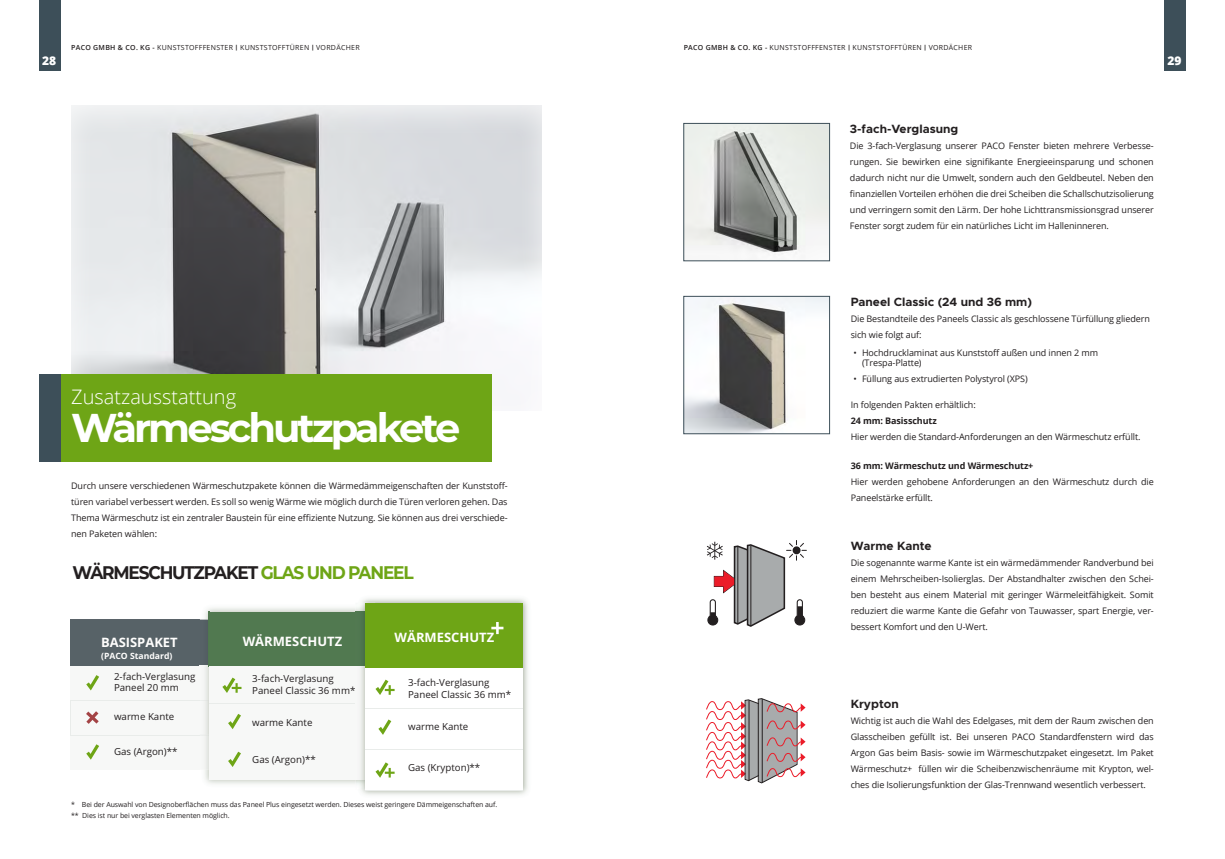
<style>
.page{position:relative;width:1225px;height:859px;background:#fff}
.page>*{position:absolute;margin:0;border:0;box-sizing:border-box;transform-origin:0 0}
.t1{font:700 40px "Montserrat";letter-spacing:-.075em;color:#fff}
.t2{font:300 20px "Open Sans";color:#fff}
.t3{font:700 18.2px "Montserrat";letter-spacing:-.07em;color:#231f20;scale:.93 1}
.t4{font:700 13px "Open Sans";color:#fffefd}
.t5{font:700 13px "Open Sans";color:#fff}
.t6{font:700 12px "Metropolis";color:#231f20}
.t7{font:800 12px "Open Sans";color:#fff}
.t8{font:9.7px/11.7px "Open Sans";color:#231f20}
.t9{font:9px/16px "Open Sans";letter-spacing:-.01em;color:#231f20;text-align:justify}
.t10{font:700 9px "Open Sans";letter-spacing:-.01em;color:#231f20}
.t11{font:700 8.6px "Open Sans";color:#fffefd}
.t12{font:7px/11px "Open Sans";letter-spacing:-.01em;color:#231f20}
.t13{font:7px "Open Sans";letter-spacing:.04em;color:#231f20}
.s1{font-weight:600}
.s2{font-family:"Metropolis";font-weight:700}
.s3{color:#6ea516}
</style>
<div class="page">
<div style="left:39px;top:0;width:21px;height:70px;background:#3d4f59"></div>
<div style="left:1164px;top:0;width:21px;height:70px;background:#3d4f59"></div>
<svg style="left:706px;top:698px;width:99px;height:86px"></svg>
<svg style="left:707px;top:540px;width:100px;height:87px"></svg>
<hr style="left:750px;top:546px;width:1px;height:79px;background:#231f20">
<div style="left:69px;top:104px;width:473px;height:310px;background:#fff;opacity:.75"></div>
<div style="left:71px;top:620px;width:138px;height:149px;background:linear-gradient(to right,#f0f2f1,#f0f2f0)"></div>
<div style="left:71px;top:620px;width:129px;height:45px;background:#576267"></div>
<div style="left:71px;top:666px;width:138px;height:34px;background:#f7f8f7"></div>
<div style="left:71px;top:701px;width:138px;height:33px;background:#f7f8f7"></div>
<div style="left:71px;top:736px;width:138px;height:33px;background:#f7f8f7"></div>
<svg style="left:86px;top:711px;width:13px;height:13px"></svg>
<svg style="left:86px;top:675px;width:13px;height:15px"></svg>
<svg style="left:86px;top:744px;width:13px;height:16px"></svg>
<img style="left:200px;top:608px;width:155px;height:176px">
<img style="left:200px;top:734px;width:9px;height:2px">
<img style="left:200px;top:620px;width:9px;height:114px">
<img style="left:200px;top:736px;width:9px;height:33px">
<div style="left:209px;top:612px;width:146px;height:54px;background:#517950"></div>
<div style="left:209px;top:666px;width:156px;height:37px;background:#f7f8f7"></div>
<div style="left:209px;top:704px;width:156px;height:37px;background:#f7f8f7"></div>
<div style="left:209px;top:742px;width:156px;height:38px;background:#f7f8f7"></div>
<svg style="left:228px;top:714px;width:13px;height:15px"></svg>
<svg style="left:228px;top:752px;width:13px;height:15px"></svg>
<svg style="left:222px;top:678px;width:19px;height:15px"></svg>
<img style="left:355px;top:598px;width:173px;height:197px">
<img style="left:355px;top:612px;width:10px;height:54px">
<img style="left:355px;top:666px;width:10px;height:114px">
<div style="left:365px;top:603px;width:158px;height:65px;background:#6ea516"></div>
<div style="left:365px;top:668px;width:158px;height:40px;background:#fff"></div>
<div style="left:365px;top:709px;width:158px;height:40px;background:#fff"></div>
<div style="left:365px;top:750px;width:158px;height:40px;background:#fff"></div>
<svg style="left:491px;top:622px;width:12px;height:12px"></svg>
<svg style="left:375px;top:762px;width:19px;height:16px"></svg>
<svg style="left:375px;top:680px;width:19px;height:15px"></svg>
<svg style="left:378px;top:719px;width:13px;height:16px"></svg>
<div style="left:39px;top:374px;width:452px;height:88px;background:#6ea516"></div>
<div style="left:39px;top:374px;width:21px;height:88px;background:#3d4f59"></div>
<img style="left:685px;top:125px;width:142px;height:130px">
<div style="left:683px;top:123px;width:146px;height:138px;border:1px solid #3d4f59"></div>
<img style="left:685px;top:298px;width:142px;height:134px">
<div style="left:683px;top:296px;width:146px;height:138px;border:1px solid #3d4f59"></div>
<p class="t13" style="left:71px;top:43px;width:290px"><span class="s1">PACO GMBH &amp; CO. KG -</span> KUNSTSTOFFFENSTER <span class="s2">|</span> KUNSTSTOFFTÜREN <span class="s2">|</span> VORDÄCHER</p>
<p class="t13" style="left:683px;top:43px;width:290px"><span class="s1">PACO GMBH &amp; CO. KG -</span> KUNSTSTOFFFENSTER <span class="s2">|</span> KUNSTSTOFFTÜREN <span class="s2">|</span> VORDÄCHER</p>
<h3 class="t7" style="left:42px;top:52px;width:16px">28</h3>
<h3 class="t7" style="left:1167px;top:52px;width:16px">29</h3>
<h2 class="t2" style="left:71px;top:383px;width:166px">Zusatzausstattung</h2>
<h1 class="t1" style="left:71px;top:399px;width:391px">Wärmeschutzpakete</h1>
<p class="t9" style="left:71px;top:478px;width:438px">Durch unsere verschiedenen Wärmeschutzpakete können die Wärmedämmeigenschaften der Kunststoff&shy;türen variabel verbessert werden. Es soll so wenig Wärme wie möglich durch die Türen verloren gehen. Das Thema Wärmeschutz ist ein zentraler Baustein für eine effiziente Nutzung. Sie können aus drei verschiede&shy;nen Paketen wählen:</p>
<h3 class="t3" style="left:72px;top:559px;width:368px">WÄRMESCHUTZPAKET <span class="s3">GLAS UND PANEEL</span></h3>
<h3 class="t4" style="left:101px;top:633px;width:78px">BASISPAKET</h3>
<p class="t8" style="left:114px;top:670px;width:83px">2-fach-Verglasung<br>Paneel 20 mm</p>
<p class="t8" style="left:114px;top:711px;width:62px">warme Kante</p>
<p class="t8" style="left:114px;top:746px;width:65px">Gas (Argon)**</p>
<p class="t11" style="left:101px;top:650px;width:73px">(PACO Standard)</p>
<h3 class="t4" style="left:243px;top:632px;width:101px">WÄRMESCHUTZ</h3>
<p class="t8" style="left:252px;top:672px;width:105px">3-fach-Verglasung<br>Paneel Classic 36 mm*</p>
<p class="t8" style="left:252px;top:716px;width:62px">warme Kante</p>
<p class="t8" style="left:252px;top:754px;width:65px">Gas (Argon)**</p>
<h3 class="t5" style="left:394px;top:628px;width:101px">WÄRMESCHUTZ</h3>
<p class="t8" style="left:408px;top:677px;width:105px">3-fach-Verglasung<br>Paneel Classic 36 mm*</p>
<p class="t8" style="left:408px;top:721px;width:62px">warme Kante</p>
<p class="t8" style="left:408px;top:761px;width:74px">Gas (Krypton)**</p>
<p class="t12" style="left:71px;top:799px;width:428px">* Bei der Auswahl von Designoberflächen muss das Paneel Plus eingesetzt werden. Dieses weist geringere Dämmeigenschaften auf. ** Dies ist nur bei verglasten Elementen möglich.</p>
<h3 class="t6" style="left:850px;top:121px;width:110px">3-fach-Verglasung</h3>
<p class="t9" style="left:850px;top:137px;width:305px">Die 3-fach-Verglasung unserer PACO Fenster bieten mehrere Verbesse&shy;rungen. Sie bewirken eine signifikante Energieeinsparung und schonen dadurch nicht nur die Umwelt, sondern auch den Geldbeutel. Neben den finanziellen Vorteilen erhöhen die drei Scheiben die Schallschutzisolierung und verringern somit den Lärm. Der hohe Lichttransmissionsgrad unserer Fenster sorgt zudem für ein natürliches Licht im Halleninneren.</p>
<h3 class="t6" style="left:850px;top:294px;width:183px">Paneel Classic (24 und 36 mm)</h3>
<p class="t9" style="left:850px;top:310px;width:301px">Die Bestandteile des Paneels Classic als geschlossene Türfüllung gliedern sich wie folgt auf:</p>
<p class="t9" style="left:862px;top:347px;width:238px;line-height:10px;text-indent:-9px">• Hochdrucklaminat aus Kunststoff außen und innen 2 mm (Trespa-Platte)</p>
<p class="t9" style="left:853px;top:370px;width:176px">• Füllung aus extrudierten Polystyrol (XPS)</p>
<p class="t9" style="left:850px;top:396px;width:127px">In folgenden Pakten erhältlich:</p>
<p class="t10" style="left:850px;top:414px;width:88px">24 mm: Basisschutz</p>
<p class="t9" style="left:850px;top:428px;width:291px">Hier werden die Standard-Anforderungen an den Wärmeschutz erfüllt.</p>
<p class="t10" style="left:850px;top:459px;width:184px">36 mm: Wärmeschutz und Wärmeschutz+</p>
<p class="t9" style="left:850px;top:473px;width:305px">Hier werden gehobene Anforderungen an den Wärmeschutz durch die<br>Paneelstärke erfüllt.</p>
<h3 class="t6" style="left:850px;top:538px;width:83px">Warme Kante</h3>
<p class="t9" style="left:850px;top:554px;width:305px">Die sogenannte warme Kante ist ein wärmedämmender Randverbund bei einem Mehrscheiben-Isolierglas. Der Abstandhalter zwischen den Schei&shy;ben besteht aus einem Material mit geringer Wärmeleitfähigkeit. Somit reduziert die warme Kante die Gefahr von Tauwasser, spart Energie, ver&shy;bessert Komfort und den U-Wert.</p>
<h3 class="t6" style="left:850px;top:696px;width:50px">Krypton</h3>
<p class="t9" style="left:850px;top:712px;width:305px">Wichtig ist auch die Wahl des Edelgases, mit dem der Raum zwischen den Glasscheiben gefüllt ist. Bei unseren PACO Standardfenstern wird das Argon Gas beim Basis- sowie im Wärmeschutzpaket eingesetzt. Im Paket Wärmeschutz+ füllen wir die Scheibenzwischenräume mit Krypton, wel&shy;ches die Isolierungsfunktion der Glas-Trennwand wesentlich verbessert.</p>
</div>
